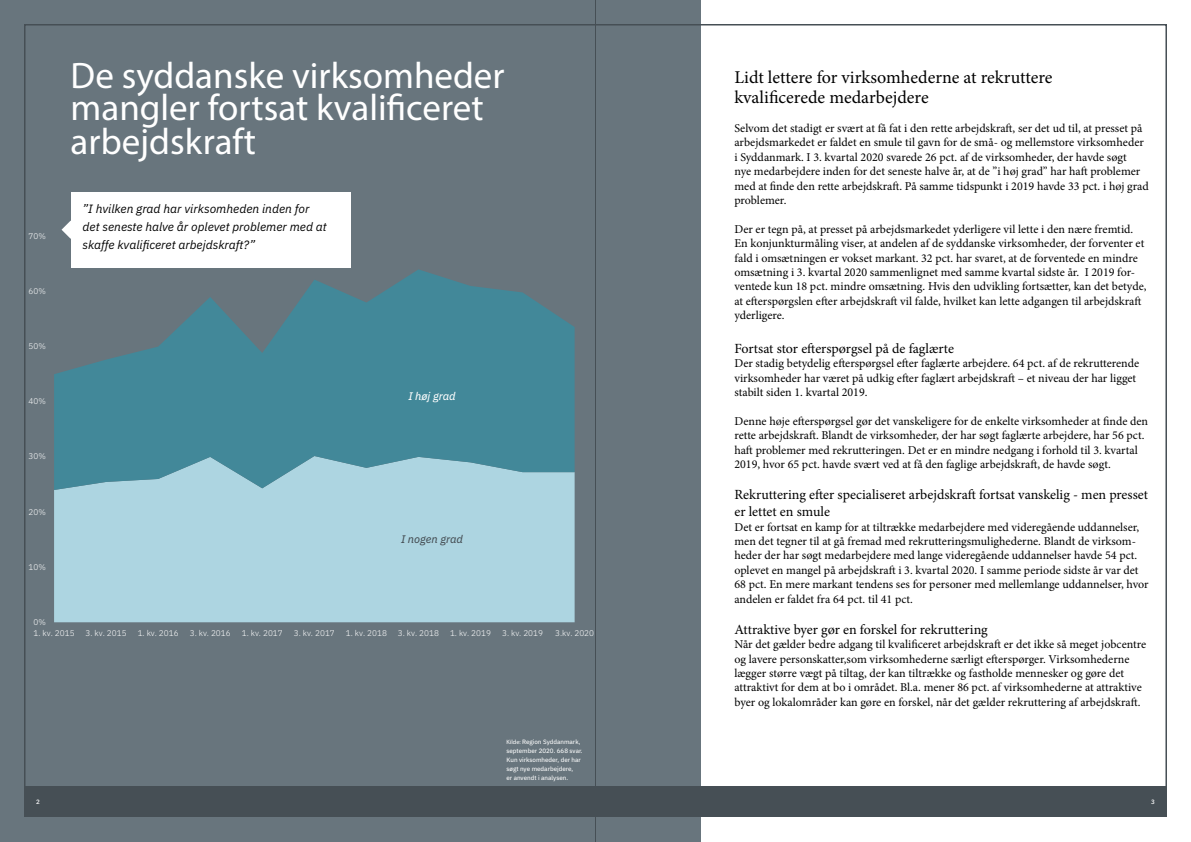
<style>
.page{position:relative;width:1191px;height:842px;background:#fff}
.page>*{position:absolute;margin:0;border:0;box-sizing:border-box;transform-origin:0 0}
.Overskrift_3{font:37px "Myriad Pro";color:#fff}
.Overskrift_4{font:18px "Minion Pro";color:#000}
.Overskrift_5{font:14px/16.8px "Minion Pro";color:#000}
.Brødtekst{font:12px/14.4px "Minion Pro";color:#000}
.figurtekst_1{font:italic 12px/18px "IBM Plex Sans";color:#000}
.Figurtekst_3{font:italic 11px "IBM Plex Sans Text";color:#464f55}
.Figurtekst_3-2{font:italic 11px "IBM Plex Sans Text";color:#fff}
.t1{font:300 8.2px "IBM Plex Sans";color:#fff}
.Small_Text{font:6.2px/9px "IBM Plex Sans Text";color:#fff}
.t2{font:500 6.2px "IBM Plex Sans";color:#fff}
.s1{font-family:"Myriad Pro"}
</style>
<div class="page">
<div style="left:0;top:0;width:700px;height:842px;background:#68757d"></div>
<div style="left:54px;top:490px;width:520px;height:132px;background:#add5e1"></div>
<svg style="left:54px;top:269px;width:520px;height:221px;fill:#428899"></svg>
<div style="left:394px;top:389px;width:75px;height:14px;background:#428899"></div>
<div style="left:394px;top:388px;width:76px;height:16px;border:1px solid #428899"></div>
<div style="left:71px;top:192px;width:279px;height:75px;background:#fff"></div>
<svg style="left:62px;top:221px;width:9px;height:18px"></svg>
<div style="left:24px;top:786px;width:1143px;height:30px;background:#464f55"></div>
<hr style="left:595px;top:0;width:1px;height:842px;background:#464f55">
<p class="t1" style="left:29px;top:230px;width:19px">70%</p>
<p class="t1" style="left:29px;top:285px;width:19px">60%</p>
<p class="t1" style="left:29px;top:340px;width:19px">50%</p>
<p class="t1" style="left:29px;top:395px;width:19px">40%</p>
<p class="t1" style="left:29px;top:450px;width:19px">30%</p>
<p class="t1" style="left:29px;top:505px;width:19px">20%</p>
<p class="t1" style="left:29px;top:560px;width:19px">10%</p>
<p class="t1" style="left:33px;top:616px;width:14px">0%</p>
<h3 class="Overskrift_3" style="left:71px;top:53px;width:435px">De syddanske virksomheder</h3>
<h3 class="Overskrift_3" style="left:71px;top:85px;width:414px">mangler fortsat kvalificeret</h3>
<h3 class="Overskrift_3" style="left:71px;top:119px;width:187px">arbejdskraft</h3>
<p class="figurtekst_1" style="left:83px;top:199px;width:246px">”I hvilken grad har virksomheden inden for det seneste halve år oplevet problemer med at skaffe kvalificeret arbejdskraft?”</p>
<p class="Figurtekst_3-2" style="left:408px;top:388px;width:49px">I høj grad</p>
<p class="Figurtekst_3" style="left:401px;top:531px;width:63px">I nogen grad</p>
<p class="t1" style="left:34px;top:627px;width:43px">1. kv. 2015</p>
<p class="t1" style="left:86px;top:627px;width:43px">3. kv. 2015</p>
<p class="t1" style="left:138px;top:627px;width:43px">1. kv. 2016</p>
<p class="t1" style="left:190px;top:627px;width:43px">3. kv. 2016</p>
<p class="t1" style="left:242px;top:627px;width:43px">1. kv. 2017</p>
<p class="t1" style="left:294px;top:627px;width:43px">3. kv. 2017</p>
<p class="t1" style="left:346px;top:627px;width:43px">1. kv. 2018</p>
<p class="t1" style="left:398px;top:627px;width:43px">3. kv. 2018</p>
<p class="t1" style="left:450px;top:627px;width:43px">1. kv. 2019</p>
<p class="t1" style="left:502px;top:627px;width:43px">3. kv. 2019</p>
<p class="t1" style="left:555px;top:627px;width:41px">3.kv. 2020</p>
<p class="Small_Text" style="left:506px;top:737px;width:78px"><span class="s1">Kilde:</span> Region Syddanmark, september 2020. 668 svar.<br>Kun virksomheder, der har søgt nye medarbejdere,<br>er anvendt i analysen.</p>
<h4 class="Overskrift_4" style="left:734px;top:65px;width:319px">Lidt lettere for virksomhederne at rekruttere</h4>
<p class="Overskrift_4" style="left:734px;top:85px;width:196px">kvalificerede medarbejdere</p>
<p class="Brødtekst" style="left:734px;top:121px;width:416px">Selvom det stadigt er svært at få fat i den rette arbejdskraft, ser det ud til, at presset på arbejdsmarkedet er faldet en smule til gavn for de små- og mellemstore virksomheder i Syddanmark. I 3. kvartal 2020 svarede 26 pct. af de virksomheder, der havde søgt<br>nye medarbejdere inden for det seneste halve år, at de ”i høj grad” har haft problemer med at finde den rette arbejdskraft. På samme tidspunkt i 2019 havde 33 pct. i høj grad problemer.</p>
<p class="Brødtekst" style="left:734px;top:222px;width:413px">Der er tegn på, at presset på arbejdsmarkedet yderligere vil lette i den nære fremtid.<br>En konjunkturmåling viser, at andelen af de syddanske virksomheder, der forventer et fald i omsætningen er vokset markant. 32 pct. har svaret, at de forventede en mindre omsætning i 3. kvartal 2020 sammenlignet med samme kvartal sidste år. I 2019 for&shy;ventede kun 18 pct. mindre omsætning. Hvis den udvikling fortsætter, kan det betyde, at efterspørgslen efter arbejdskraft vil falde, hvilket kan lette adgangen til arbejdskraft yderligere.</p>
<p class="Overskrift_5" style="left:734px;top:340px;width:221px">Fortsat stor efterspørgsel på de faglærte</p>
<p class="Brødtekst" style="left:734px;top:356px;width:406px">Der stadig betydelig efterspørgsel efter faglærte arbejdere. 64 pct. af de rekrutterende virksomheder har været på udkig efter faglært arbejdskraft – et niveau der har ligget stabilt siden 1. kvartal 2019.</p>
<p class="Brødtekst" style="left:734px;top:414px;width:415px">Denne høje efterspørgsel gør det vanskeligere for de enkelte virksomheder at finde den rette arbejdskraft. Blandt de virksomheder, der har søgt faglærte arbejdere, har 56 pct. haft problemer med rekrutteringen. Det er en mindre nedgang i forhold til 3. kvartal 2019, hvor 65 pct. havde svært ved at få den faglige arbejdskraft, de havde søgt.</p>
<p class="Overskrift_5" style="left:734px;top:486px;width:415px">Rekruttering efter specialiseret arbejdskraft fortsat vanskelig - men presset er lettet en smule</p>
<p class="Brødtekst" style="left:734px;top:519px;width:416px">Det er fortsat en kamp for at tiltrække medarbejdere med videregående uddannelser, men det tegner til at gå fremad med rekrutteringsmulighederne. Blandt de virksom&shy;heder der har søgt medarbejdere med lange videregående uddannelser havde 54 pct. oplevet en mangel på arbejdskraft i 3. kvartal 2020. I samme periode sidste år var det 68 pct. En mere markant tendens ses for personer med mellemlange uddannelser, hvor andelen er faldet fra 64 pct. til 41 pct.</p>
<p class="Overskrift_5" style="left:734px;top:621px;width:255px">Attraktive byer gør en forskel for rekruttering</p>
<p class="Brødtekst" style="left:734px;top:637px;width:413px">Når det gælder bedre adgang til kvalificeret arbejdskraft er det ikke så meget jobcentre og lavere personskatter,som virksomhederne særligt efterspørger. Virksomhederne lægger større vægt på tiltag, der kan tiltrække og fastholde mennesker og gøre det attraktivt for dem at bo i området. Bl.a. mener 86 pct. af virksomhederne at attraktive byer og lokalområder kan gøre en forskel, når det gælder rekruttering af arbejdskraft.</p>
<p class="t2" style="left:36px;top:797px;width:5px">2</p>
<p class="t2" style="left:1151px;top:797px;width:5px">3</p>
</div>
